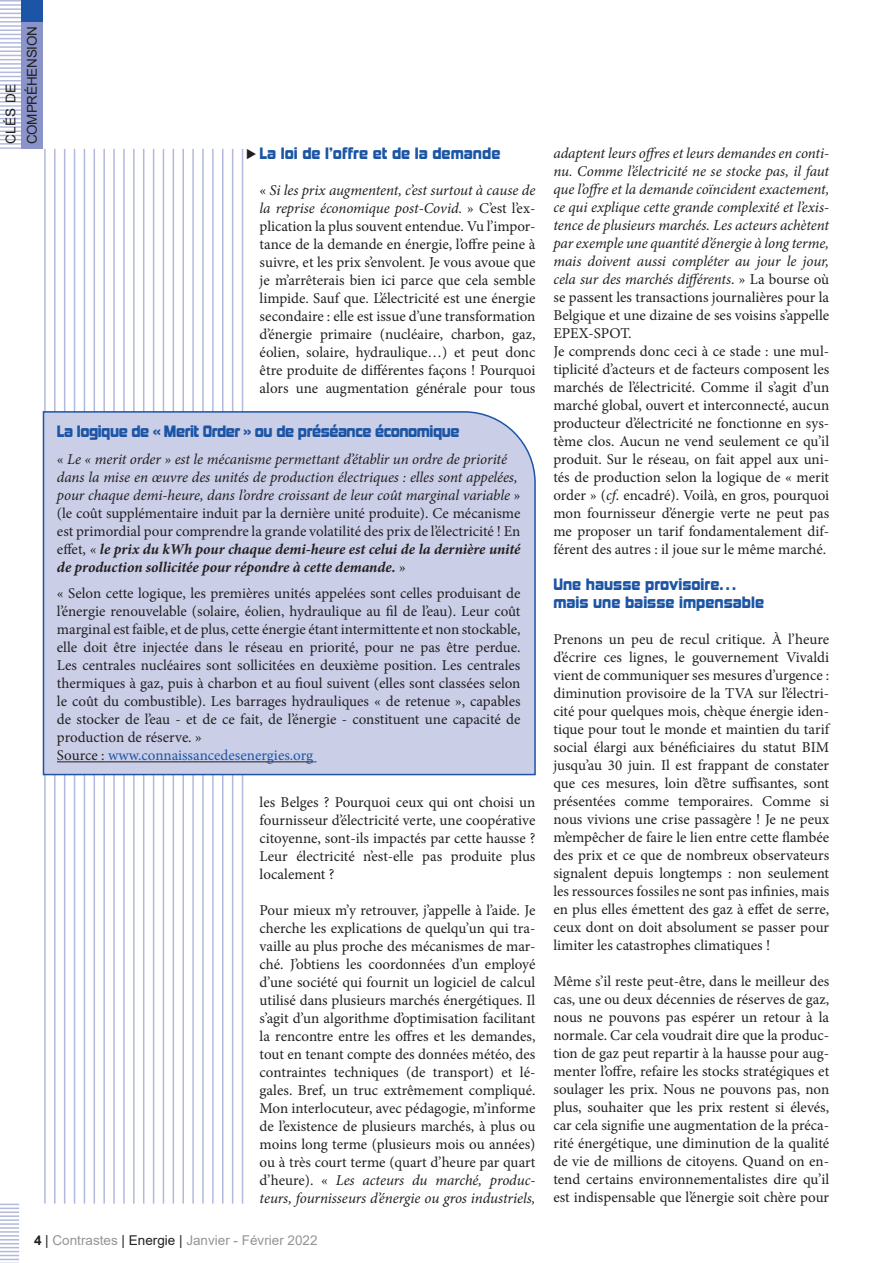
<style>
.page{position:relative;width:893px;height:1263px;background:#fff}
.page>*{position:absolute;margin:0;border:0;box-sizing:border-box;transform-origin:0 0}
.t1{font:15px/18px "Minion Pro";color:#231f20;text-align:justify}
.t2{font:italic 15px/18px "Minion Pro";letter-spacing:-.01em;color:#231f20;text-align:justify}
.ST{font:15px/18px "Kimberley Bl";color:#1c55a5}
.ST-2{font:15px "Kimberley Bl";letter-spacing:-.03em;color:#1c55a5}
.t3{font:15px "Minion Pro";color:#1c55a5}
.t4{font:13.5px "Arial";color:#939598}
.Rubrique_BL{font:13.5px "Arial";letter-spacing:-.015em;color:#231f20}
.s1{font-style:italic}
.s2{font-style:normal}
.s3{font-weight:700}
.s4{color:#231f20}
.s5{font-weight:700;color:#231f20}
</style>
<div class="page">
<svg style="left:0;top:1203px;width:19px;height:60px"></svg>
<hr style="left:0;top:0;width:21px;height:2px;background:#b3b9dd">
<hr style="left:0;top:4px;width:21px;height:2px;background:#b3b9dd">
<hr style="left:0;top:8px;width:21px;height:2px;background:#b3b9dd">
<svg style="left:0;top:13px;width:21px;height:5px"></svg>
<hr style="left:0;top:21px;width:21px;height:2px;background:#b3b9dd">
<hr style="left:0;top:25px;width:21px;height:2px;background:#b3b9dd">
<hr style="left:0;top:29px;width:21px;height:2px;background:#b3b9dd">
<svg style="left:0;top:34px;width:21px;height:5px"></svg>
<hr style="left:0;top:42px;width:21px;height:2px;background:#b3b9dd">
<hr style="left:0;top:46px;width:21px;height:2px;background:#b3b9dd">
<svg style="left:0;top:51px;width:21px;height:9px"></svg>
<hr style="left:0;top:63px;width:21px;height:2px;background:#b3b9dd">
<hr style="left:0;top:67px;width:21px;height:2px;background:#b3b9dd">
<svg style="left:0;top:72px;width:21px;height:9px"></svg>
<hr style="left:0;top:84px;width:21px;height:2px;background:#b3b9dd">
<hr style="left:0;top:88px;width:21px;height:2px;background:#b3b9dd">
<svg style="left:0;top:93px;width:21px;height:5px"></svg>
<hr style="left:0;top:101px;width:21px;height:2px;background:#b3b9dd">
<hr style="left:0;top:105px;width:21px;height:2px;background:#b3b9dd">
<hr style="left:0;top:109px;width:21px;height:2px;background:#b3b9dd">
<svg style="left:0;top:114px;width:21px;height:5px"></svg>
<hr style="left:0;top:122px;width:21px;height:2px;background:#b3b9dd">
<hr style="left:0;top:126px;width:21px;height:2px;background:#b3b9dd">
<hr style="left:0;top:130px;width:21px;height:2px;background:#b3b9dd">
<svg style="left:0;top:135px;width:21px;height:5px"></svg>
<hr style="left:0;top:143px;width:21px;height:2px;background:#b3b9dd">
<hr style="left:0;top:147px;width:21px;height:2px;background:#b3b9dd">
<div style="left:21px;top:21px;width:22px;height:128px;background:#8a94ca"></div>
<div style="left:21px;top:0;width:22px;height:21px;background:#1c55a5"></div>
<hr style="left:242px;top:149px;width:1px;height:1054px;background:#b3b9dd">
<hr style="left:232px;top:149px;width:1px;height:1054px;background:#b3b9dd">
<hr style="left:222px;top:149px;width:1px;height:1054px;background:#b3b9dd">
<hr style="left:212px;top:149px;width:2px;height:1054px;background:#b3b9dd">
<hr style="left:202px;top:149px;width:2px;height:1054px;background:#b3b9dd">
<hr style="left:192px;top:149px;width:2px;height:1054px;background:#b3b9dd">
<hr style="left:182px;top:149px;width:2px;height:1054px;background:#b3b9dd">
<hr style="left:173px;top:149px;width:1px;height:1054px;background:#b3b9dd">
<hr style="left:163px;top:149px;width:1px;height:1054px;background:#b3b9dd">
<hr style="left:153px;top:149px;width:1px;height:1054px;background:#b3b9dd">
<hr style="left:143px;top:149px;width:1px;height:1054px;background:#b3b9dd">
<hr style="left:133px;top:149px;width:2px;height:1054px;background:#b3b9dd">
<hr style="left:123px;top:149px;width:2px;height:1054px;background:#b3b9dd">
<hr style="left:113px;top:149px;width:2px;height:1054px;background:#b3b9dd">
<hr style="left:103px;top:149px;width:2px;height:1054px;background:#b3b9dd">
<hr style="left:94px;top:149px;width:1px;height:1054px;background:#b3b9dd">
<hr style="left:84px;top:149px;width:1px;height:1054px;background:#b3b9dd">
<hr style="left:74px;top:149px;width:1px;height:1054px;background:#b3b9dd">
<hr style="left:64px;top:149px;width:1px;height:1054px;background:#b3b9dd">
<hr style="left:54px;top:149px;width:2px;height:1054px;background:#b3b9dd">
<hr style="left:44px;top:149px;width:2px;height:1054px;background:#b3b9dd">
<div style="left:42px;top:410px;width:494px;height:366px;background:#cacee7"></div>
<p class="Rubrique_BL" style="left:2px;top:144px;width:62px;rotate:-90deg">CLÉS DE</p>
<p class="Rubrique_BL" style="left:23px;top:144px;width:120px;rotate:-90deg">COMPRÉHENSION</p>
<p class="ST" style="left:260px;top:144px;width:242px">La loi de l’offre et de la demande</p>
<p class="t1" style="left:260px;top:181px;width:277px">« <span class="s1">Si les prix augmentent, c’est surtout à cause de la reprise économique post-Covid.</span> » C’est l’ex&shy;plication la plus souvent entendue. Vu l’impor&shy;tance de la demande en énergie, l’offre peine à suivre, et les prix s’envolent. Je vous avoue que je m’arrêterais bien ici parce que cela semble limpide. Sauf que. L’électricité est une énergie secondaire : elle est issue d’une transformation d’énergie primaire (nucléaire, charbon, gaz, éolien, solaire, hydraulique…) et peut donc être produite de différentes façons ! Pourquoi alors une augmentation générale pour tous</p>
<p class="ST-2" style="left:57px;top:422px;width:404px">La logique de « Merit Order » ou de préséance économique</p>
<p class="t2" style="left:57px;top:450px;width:465px;text-align:left"><span class="s2">«</span> Le « merit order » est le mécanisme permettant d’établir un ordre de priorité dans la mise en œuvre des unités de production électriques : elles sont appelées, pour chaque demi-heure, dans l’ordre croissant de leur coût marginal variable <span class="s2">» (le coût supplémentaire induit par la dernière unité produite). Ce mécanisme est primordial pour comprendre la grande volatilité des prix de l’électricité ! En effet, «</span> <span class="s3">le prix du kWh pour chaque demi-heure est celui de la dernière unité de production sollicitée pour répondre à cette demande.</span> <span class="s2">»</span></p>
<p class="t1" style="left:57px;top:585px;width:465px">« Selon cette logique, les premières unités appelées sont celles produisant de l’énergie renouvelable (solaire, éolien, hydraulique au fil de l’eau). Leur coût marginal est faible, et de plus, cette énergie étant intermittente et non stockable, elle doit être injectée dans le réseau en priorité, pour ne pas être perdue.<br>Les centrales nucléaires sont sollicitées en deuxième position. Les centrales thermiques à gaz, puis à charbon et au fioul suivent (elles sont classées selon le coût du combustible). Les barrages hydrauliques « de retenue », capables de stocker de l’eau - et de ce fait, de l’énergie - constituent une capacité de production de réserve. »</p>
<p class="t3" style="left:57px;top:745px;width:258px"><span class="s4">Source :</span> www.connaissancedesenergies.org</p>
<p class="t1" style="left:260px;top:793px;width:277px">les Belges ? Pourquoi ceux qui ont choisi un fournisseur d’électricité verte, une coopérative citoyenne, sont-ils impactés par cette hausse ?<br>Leur électricité n’est-elle pas produite plus localement ?</p>
<p class="t1" style="left:260px;top:901px;width:277px">Pour mieux m’y retrouver, j’appelle à l’aide. Je cherche les explications de quelqu’un qui tra&shy;vaille au plus proche des mécanismes de mar&shy;ché. J’obtiens les coordonnées d’un employé d’une société qui fournit un logiciel de calcul utilisé dans plusieurs marchés énergétiques. Il s’agit d’un algorithme d’optimisation facilitant la rencontre entre les offres et les demandes, tout en tenant compte des données météo, des contraintes techniques (de transport) et lé&shy;gales. Bref, un truc extrêmement compliqué.<br>Mon interlocuteur, avec pédagogie, m’informe de l’existence de plusieurs marchés, à plus ou moins long terme (plusieurs mois ou années) ou à très court terme (quart d’heure par quart d’heure). « <span class="s1">Les acteurs du marché, produc&shy;teurs, fournisseurs d’énergie ou gros industriels,</span></p>
<p class="t4" style="left:34px;top:1231px;width:285px"><span class="s5">4</span> <span class="s4">|</span> Contrastes <span class="s4">| Energie |</span> Janvier - Février 2022</p>
<p class="t2" style="left:553px;top:144px;width:277px">adaptent leurs offres et leurs demandes en conti&shy;nu. Comme l’électricité ne se stocke pas, il faut que l’offre et la demande coïncident exactement, ce qui explique cette grande complexité et l’exis&shy;tence de plusieurs marchés. Les acteurs achètent par exemple une quantité d’énergie à long terme, mais doivent aussi compléter au jour le jour, cela sur des marchés différents<span class="s2">. » La bourse où se passent les transactions journalières pour la Belgique et une dizaine de ses voisins s’appelle EPEX-SPOT.</span></p>
<p class="t1" style="left:553px;top:342px;width:277px">Je comprends donc ceci à ce stade : une mul&shy;tiplicité d’acteurs et de facteurs composent les marchés de l’électricité. Comme il s’agit d’un marché global, ouvert et interconnecté, aucun producteur d’électricité ne fonctionne en sys&shy;tème clos. Aucun ne vend seulement ce qu’il produit. Sur le réseau, on fait appel aux uni&shy;tés de production selon la logique de « merit order » (<span class="s1">cf</span>. encadré). Voilà, en gros, pourquoi mon fournisseur d’énergie verte ne peut pas me proposer un tarif fondamentalement dif&shy;férent des autres : il joue sur le même marché.</p>
<p class="ST" style="left:553px;top:575px;width:212px">Une hausse provisoire… mais une baisse impensable</p>
<p class="t1" style="left:553px;top:630px;width:277px">Prenons un peu de recul critique. À l’heure d’écrire ces lignes, le gouvernement Vivaldi vient de communiquer ses mesures d’urgence : diminution provisoire de la TVA sur l’électri&shy;cité pour quelques mois, chèque énergie iden&shy;tique pour tout le monde et maintien du tarif social élargi aux bénéficiaires du statut BIM jusqu’au 30 juin. Il est frappant de constater que ces mesures, loin d’être suffisantes, sont présentées comme temporaires. Comme si nous vivions une crise passagère ! Je ne peux m’empêcher de faire le lien entre cette flambée des prix et ce que de nombreux observateurs signalent depuis longtemps : non seulement les ressources fossiles ne sont pas infinies, mais en plus elles émettent des gaz à effet de serre, ceux dont on doit absolument se passer pour limiter les catastrophes climatiques !</p>
<p class="t1" style="left:553px;top:972px;width:277px">Même s’il reste peut-être, dans le meilleur des cas, une ou deux décennies de réserves de gaz, nous ne pouvons pas espérer un retour à la normale. Car cela voudrait dire que la produc&shy;tion de gaz peut repartir à la hausse pour aug&shy;menter l’offre, refaire les stocks stratégiques et soulager les prix. Nous ne pouvons pas, non plus, souhaiter que les prix restent si élevés, car cela signifie une augmentation de la préca&shy;rité énergétique, une diminution de la qualité de vie de millions de citoyens. Quand on en&shy;tend certains environnementalistes dire qu’il est indispensable que l’énergie soit chère pour</p>
</div>
